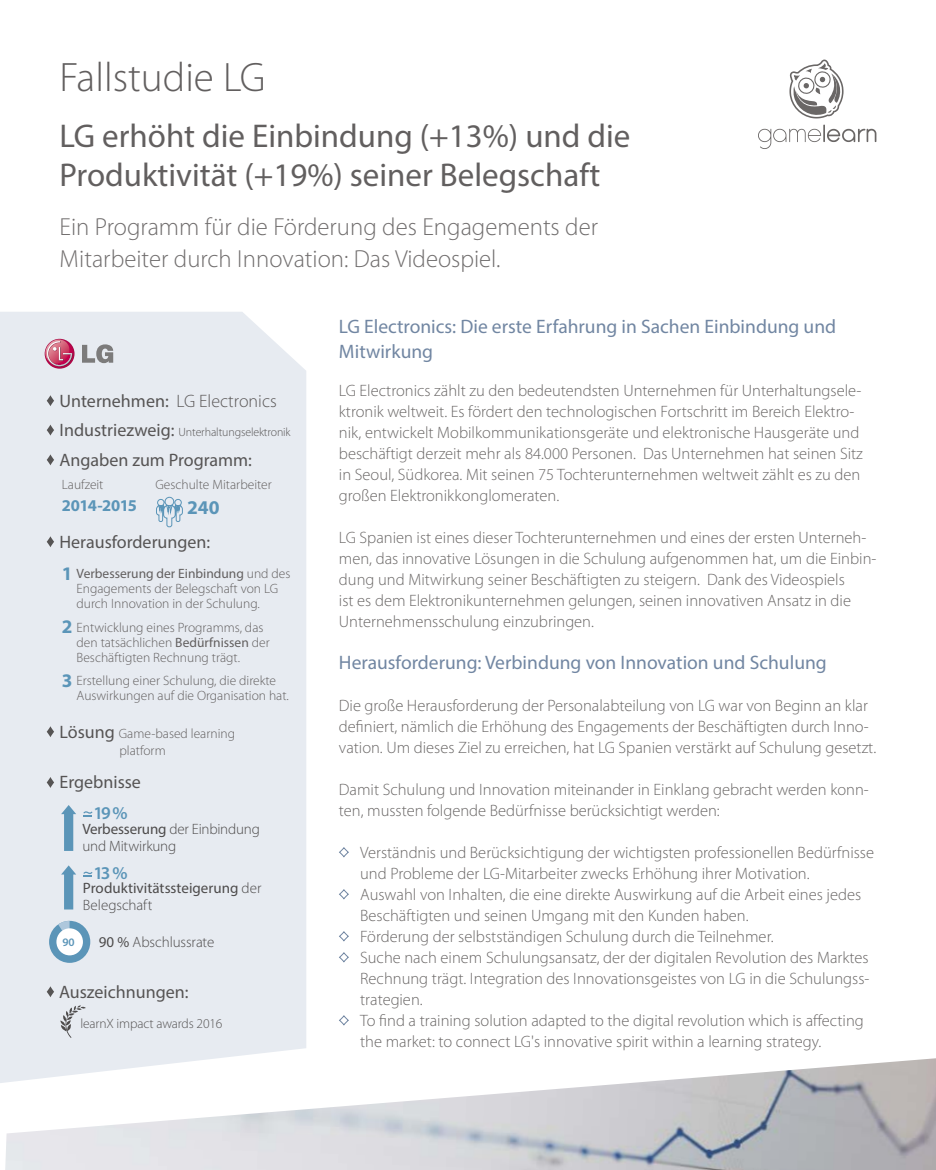
<style>
.page{position:relative;width:936px;height:1170px;background:#fff}
.page>*{position:absolute;margin:0;border:0;box-sizing:border-box;transform-origin:0 0}
.t1{font:300 41.25px "Myriad Pro";color:#625f5f}
.t2{font:33px/39px "Myriad Pro";color:#625f5f}
.t3{font:300 24.75px/31.5px "Myriad Pro";color:#716e6e}
.t4{font:19.5px/25.5px "Myriad Pro";color:#7186a2}
.t5{font:700 19.5px "Myriad Pro";color:#5b95b8}
.t6{font:18px "Myriad Pro";color:#565454}
.t7{font:300 18px "Myriad Pro";color:#5b5858}
.t8{font:600 18px "Myriad Pro";color:#5b95b8}
.t9{font:300 16.5px/21px "Myriad Pro";color:#6a6766}
.t10{font:700 16.5px "Myriad Pro";letter-spacing:-.04em;color:#5b95b8}
.t11{font:300 15px/16.5px "Myriad Pro";letter-spacing:-.01em;color:#4d4b4b}
.t12{font:15px/16.5px "Myriad Pro";color:#4d4b4b}
.t13{font:300 13.5px/15px "Myriad Pro";color:#625f5f}
.t14{font:300 13.5px "Myriad Pro";letter-spacing:-.01em;color:#565454}
.t15{font:300 12px "Myriad Pro";letter-spacing:-.01em;color:#565454}
.t16{font:600 11.55px "Myriad Pro";color:#5b95b8}
.s1{font-weight:400;color:#565454}
.s2{font-weight:400;font-size:18px}
.s3{font-weight:700;font-size:19.2px;color:#5b95b8}
.s4{font-weight:400}
.s5{font-weight:400;font-size:18px;color:#565454}
.s6{font-weight:300}
</style>
<div class="page">
<img style="left:5px;top:1058px;width:930px;height:111px">
<svg style="left:789px;top:60px;width:54px;height:58px"></svg>
<svg style="left:758px;top:125px;width:118px;height:24px"></svg>
<svg style="left:339px;top:847px;width:10px;height:10px"></svg>
<svg style="left:339px;top:889px;width:10px;height:10px"></svg>
<svg style="left:339px;top:931px;width:10px;height:10px"></svg>
<svg style="left:339px;top:952px;width:10px;height:10px"></svg>
<svg style="left:339px;top:1015px;width:10px;height:10px"></svg>
<div style="left:0;top:312px;width:306px;height:770px;background:#e7ebf1"></div>
<div style="left:45px;top:339px;width:29px;height:29px;background:#b20548;border-radius:15px"></div>
<svg style="left:44px;top:339px;width:29px;height:28px"></svg>
<svg style="left:82px;top:344px;width:31px;height:19px"></svg>
<svg style="left:156px;top:496px;width:27px;height:31px"></svg>
<svg style="left:47px;top:395px;width:7px;height:11px"></svg>
<svg style="left:47px;top:424px;width:7px;height:11px"></svg>
<svg style="left:47px;top:454px;width:7px;height:11px"></svg>
<svg style="left:47px;top:536px;width:7px;height:11px"></svg>
<svg style="left:47px;top:726px;width:7px;height:11px"></svg>
<svg style="left:47px;top:777px;width:7px;height:10px"></svg>
<svg style="left:47px;top:986px;width:7px;height:11px"></svg>
<svg style="left:61px;top:805px;width:15px;height:45px"></svg>
<svg style="left:61px;top:865px;width:15px;height:44px"></svg>
<div style="left:49px;top:920px;width:41px;height:42px;background:#5b95b8;border-radius:50%"></div>
<svg style="left:58px;top:920px;width:12px;height:10px"></svg>
<div style="left:56px;top:928px;width:27px;height:27px;background:#fff;border-radius:50%"></div>
<svg style="left:83px;top:811px;width:9px;height:5px"></svg>
<svg style="left:83px;top:871px;width:9px;height:5px"></svg>
<svg style="left:60px;top:1004px;width:26px;height:33px"></svg>
<h1 class="t1" style="left:60px;top:52px;width:208px">Fallstudie LG</h1>
<h2 class="t2" style="left:60px;top:116px;width:572px">LG erhöht die Einbindung (+13%) und die<br>Produktivität (+19%) seiner Belegschaft</h2>
<h3 class="t3" style="left:60px;top:211px;width:540px">Ein Programm für die Förderung des Engagements der<br>Mitarbeiter durch Innovation: Das Videospiel.</h3>
<p class="t7" style="left:60px;top:390px;width:219px"><span class="s1">Unternehmen:</span> LG Electronics</p>
<p class="t15" style="left:60px;top:425px;width:232px"><span class="s2">Industriezweig:</span> Unterhaltungselektronik</p>
<p class="t6" style="left:60px;top:448px;width:194px">Angaben zum Programm:</p>
<p class="t13" style="left:62px;top:477px;width:43px">Laufzeit</p>
<p class="t13" style="left:155px;top:477px;width:118px">Geschulte Mitarbeiter</p>
<p class="t10" style="left:62px;top:495px;width:77px">2014-2015</p>
<p class="t5" style="left:187px;top:494px;width:34px">240</p>
<p class="t6" style="left:60px;top:531px;width:152px">Herausforderungen:</p>
<p class="t13" style="left:77px;top:566px;width:215px;text-indent:-15px"><span class="s3">1</span> <span class="s4">Verbesserung der Einbindung</span> und des<br>Engagements der Belegschaft von LG durch Innovation in der Schulung.</p>
<p class="t13" style="left:77px;top:619px;width:195px;text-indent:-15px"><span class="s3">2</span> Entwicklung eines Programms, das den tatsächlichen <span class="s4">Bedürfnissen</span> der<br>Beschäftigten Rechnung trägt.</p>
<p class="t13" style="left:77px;top:673px;width:214px;text-indent:-15px"><span class="s3">3</span> Erstellung einer Schulung, die direkte<br>Auswirkungen auf die Organisation hat.</p>
<p class="t13" style="left:119px;top:725px;width:117px;line-height:16.5px;text-indent:-60px"><span class="s5">Lösung</span> Game-based learning platform</p>
<p class="t6" style="left:60px;top:771px;width:83px">Ergebnisse</p>
<p class="t8" style="left:93px;top:801px;width:36px">19 %</p>
<p class="t11" style="left:82px;top:821px;width:179px"><span class="s4">Verbesserung</span> der Einbindung und Mitwirkung</p>
<p class="t8" style="left:93px;top:861px;width:36px">13 %</p>
<p class="t16" style="left:63px;top:935px;width:13px">90</p>
<p class="t12" style="left:83px;top:879px;width:180px">Produktivitätssteigerung <span class="s6">der<br>Belegschaft</span></p>
<p class="t11" style="left:99px;top:934px;width:117px"><span class="s4">90 %</span> Abschlussrate</p>
<p class="t6" style="left:59px;top:980px;width:131px">Auszeichnungen:</p>
<p class="t14" style="left:80px;top:1015px;width:144px">learnX impact awards 2016</p>
<p class="t4" style="left:339px;top:313px;width:498px">LG Electronics: Die erste Erfahrung in Sachen Einbindung und<br>Mitwirkung</p>
<p class="t9" style="left:339px;top:379px;width:525px">LG Electronics zählt zu den bedeutendsten Unternehmen für Unterhaltungsele&shy;ktronik weltweit. Es fördert den technologischen Fortschritt im Bereich Elektro&shy;nik, entwickelt Mobilkommunikationsgeräte und elektronische Hausgeräte und beschäftigt derzeit mehr als 84.000 Personen. Das Unternehmen hat seinen Sitz in Seoul, Südkorea. Mit seinen 75 Tochterunternehmen weltweit zählt es zu den großen Elektronikkonglomeraten.</p>
<p class="t9" style="left:339px;top:526px;width:539px">LG Spanien ist eines dieser Tochterunternehmen und eines der ersten Unterneh&shy;men, das innovative Lösungen in die Schulung aufgenommen hat, um die Einbin&shy;dung und Mitwirkung seiner Beschäftigten zu steigern. Dank des Videospiels<br>ist es dem Elektronikunternehmen gelungen, seinen innovativen Ansatz in die Unternehmensschulung einzubringen.</p>
<p class="t4" style="left:339px;top:649px;width:489px">Herausforderung: Verbindung von Innovation und Schulung</p>
<p class="t9" style="left:339px;top:694px;width:538px">Die große Herausforderung der Personalabteilung von LG war von Beginn an klar definiert, nämlich die Erhöhung des Engagements der Beschäftigten durch Inno&shy;vation. Um dieses Ziel zu erreichen, hat LG Spanien verstärkt auf Schulung gesetzt.</p>
<p class="t9" style="left:339px;top:778px;width:531px">Damit Schulung und Innovation miteinander in Einklang gebracht werden konn&shy;ten, mussten folgende Bedürfnisse berücksichtigt werden:</p>
<p class="t9" style="left:360px;top:841px;width:515px">Verständnis und Berücksichtigung der wichtigsten professionellen Bedürfnisse und Probleme der LG-Mitarbeiter zwecks Erhöhung ihrer Motivation.<br>Auswahl von Inhalten, die eine direkte Auswirkung auf die Arbeit eines jedes Beschäftigten und seinen Umgang mit den Kunden haben.<br>Förderung der selbstständigen Schulung durch die Teilnehmer.<br>Suche nach einem Schulungsansatz, der der digitalen Revolution des Marktes Rechnung trägt. Integration des Innovationsgeistes von LG in die Schulungss&shy;trategien.<br>To find a training solution adapted to the digital revolution which is affecting the market: to connect LG's innovative spirit within a learning strategy.</p>
</div>
